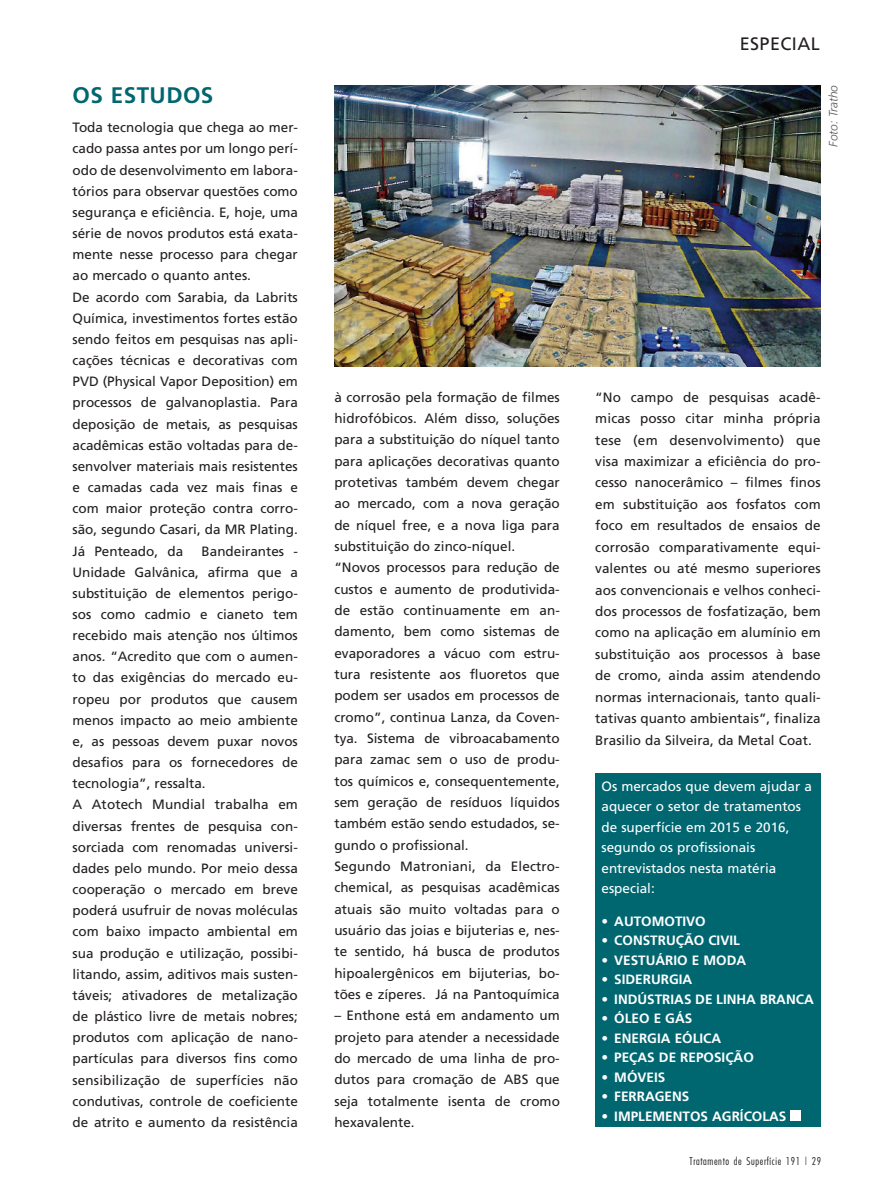
<style>
.page{position:relative;width:893px;height:1191px;background:#fff}
.page>*{position:absolute;margin:0;border:0;box-sizing:border-box;transform-origin:0 0}
.t1{font:700 22.5px "Frutiger";color:#006771}
.t2{font:18px "Frutiger";color:#231f20}
.t3{font:13.5px/21.1px "Frutiger";color:#231f20}
.t4{font:700 13.5px "Frutiger";color:#fff}
.t5{font:13.5px/20.5px "Frutiger";color:#fff}
.t6{font:italic 300 12px "Frutiger";color:#57585a}
.t7{font:300 condensed 10.5px "Futura";letter-spacing:.06em;color:#231f20}
</style>
<div class="page">
<div style="left:595px;top:774px;width:225px;height:353px;background:#006771"></div>
<div style="left:790px;top:1110px;width:11px;height:10px;background:#fff"></div>
<img style="left:335px;top:85px;width:486px;height:281px">
<h1 class="t1" style="left:72px;top:82px;width:126px">OS ESTUDOS</h1>
<p class="t3" style="left:72px;top:117px;width:227px">Toda tecnologia que chega ao mer&shy;cado passa antes por um longo perí&shy;odo de desenvolvimento em labora&shy;tórios para observar questões como segurança e eficiência. E, hoje, uma série de novos produtos está exata&shy;mente nesse processo para chegar ao mercado o quanto antes.<br>De acordo com Sarabia, da Labrits Química, investimentos fortes estão sendo feitos em pesquisas nas apli&shy;cações técnicas e decorativas com PVD (Physical Vapor Deposition) em processos de galvanoplastia. Para deposição de metais, as pesquisas acadêmicas estão voltadas para de&shy;senvolver materiais mais resistentes e camadas cada vez mais finas e com maior proteção contra corro&shy;são, segundo Casari, da MR Plating.<br>Já Penteado, da</p>
<p class="t3" style="left:72px;top:540px;width:227px;text-indent:129px">Bandeirantes -<br>Unidade Galvânica, afirma que a substituição de elementos perigo&shy;sos como cadmio e cianeto tem recebido mais atenção nos últimos anos. “Acredito que com o aumen&shy;to das exigências do mercado eu&shy;ropeu por produtos que causem menos impacto ao meio ambiente e, as pessoas devem puxar novos desafios para os fornecedores de tecnologia”, ressalta.<br>A Atotech Mundial trabalha em diversas frentes de pesquisa con&shy;sorciada com renomadas universi&shy;dades pelo mundo. Por meio dessa cooperação o mercado em breve poderá usufruir de novas moléculas com baixo impacto ambiental em sua produção e utilização, possibi&shy;litando, assim, aditivos mais susten&shy;táveis; ativadores de metalização de plástico livre de metais nobres; produtos com aplicação de nano&shy;partículas para diversos fins como sensibilização de superfícies não condutivas, controle de coeficiente de atrito e aumento da resistência</p>
<h2 class="t2" style="left:740px;top:33px;width:11px">especia</h2>
<h2 class="t2" style="left:811px;top:33px;width:10px">l</h2>
<p class="t6" style="left:826px;top:147px;width:63px;rotate:-90deg">Foto: Tratho</p>
<p class="t3" style="left:334px;top:386px;width:227px">à corrosão pela formação de filmes hidrofóbicos. Além disso, soluções para a substituição do níquel tanto para aplicações decorativas quanto protetivas também devem chegar ao mercado, com a nova geração de níquel free, e a nova liga para substituição do zinco-níquel. “Novos processos para redução de custos e aumento de produtivida&shy;de estão continuamente em an&shy;damento, bem como sistemas de evaporadores a vácuo com estru&shy;tura resistente aos fluoretos que podem ser usados em processos de cromo”, continua Lanza, da Coven&shy;tya. Sistema de vibroacabamento para zamac sem o uso de produ&shy;tos químicos e, consequentemente, sem geração de resíduos líquidos também estão sendo estudados, se&shy;gundo o profissional.<br>Segundo Matroniani, da Electro&shy;chemical, as pesquisas acadêmicas atuais são muito voltadas para o usuário das joias e bijuterias e, nes&shy;te sentido, há busca de produtos hipoalergênicos em bijuterias, bo&shy;tões e zíperes. Já na Pantoquímica</p>
<p class="t3" style="left:334px;top:1004px;width:227px;text-align:justify">– Enthone está em andamento um projeto para atender a necessidade do mercado de uma linha de pro&shy;dutos para cromação de ABS que seja totalmente isenta de cromo hexavalente.</p>
<p class="t3" style="left:595px;top:386px;width:227px;text-align:justify">“No campo de pesquisas acadê&shy;micas posso citar minha própria tese (em desenvolvimento) que visa maximizar a eficiência do pro&shy;cesso nanocerâmico – filmes finos em substituição aos fosfatos com foco em resultados de ensaios de corrosão comparativamente equi&shy;valentes ou até mesmo superiores aos convencionais e velhos conheci&shy;dos processos de fosfatização, bem como na aplicação em alumínio em substituição aos processos à base de cromo, ainda assim atendendo normas internacionais, tanto quali&shy;tativas quanto ambientais”, finaliza Brasilio da Silveira, da Metal Coat.</p>
<p class="t5" style="left:601px;top:775px;width:212px">Os mercados que devem ajudar a aquecer o setor de tratamentos de superfície em 2015 e 2016, segundo os profissionais entrevistados nesta matéria especial:</p>
<p class="t4" style="left:601px;top:913px;width:106px">• AUTOMOTIVO</p>
<p class="t4" style="left:601px;top:932px;width:140px">• CONSTRUÇÃO CIVIL</p>
<p class="t4" style="left:601px;top:952px;width:146px">• VESTUÁRIO E MODA</p>
<p class="t4" style="left:601px;top:971px;width:92px">• SIDERURGIA</p>
<p class="t4" style="left:601px;top:991px;width:204px">• INDÚSTRIAS DE LINHA BRANCA</p>
<p class="t4" style="left:601px;top:1010px;width:92px">• ÓLEO E GÁS</p>
<p class="t4" style="left:601px;top:1030px;width:112px">• ENERGIA EÓLICA</p>
<p class="t4" style="left:601px;top:1049px;width:154px">• PEÇAS DE REPOSIÇÃO</p>
<p class="t4" style="left:601px;top:1069px;width:65px">• MÓVEIS</p>
<p class="t4" style="left:601px;top:1088px;width:89px">• FERRAGENS</p>
<p class="t4" style="left:601px;top:1108px;width:186px">• IMPLEMENTOS AGRÍCOLAS</p>
<p class="t7" style="left:689px;top:1155px;width:133px">Tratamento de Superfície 191 | 29</p>
</div>
